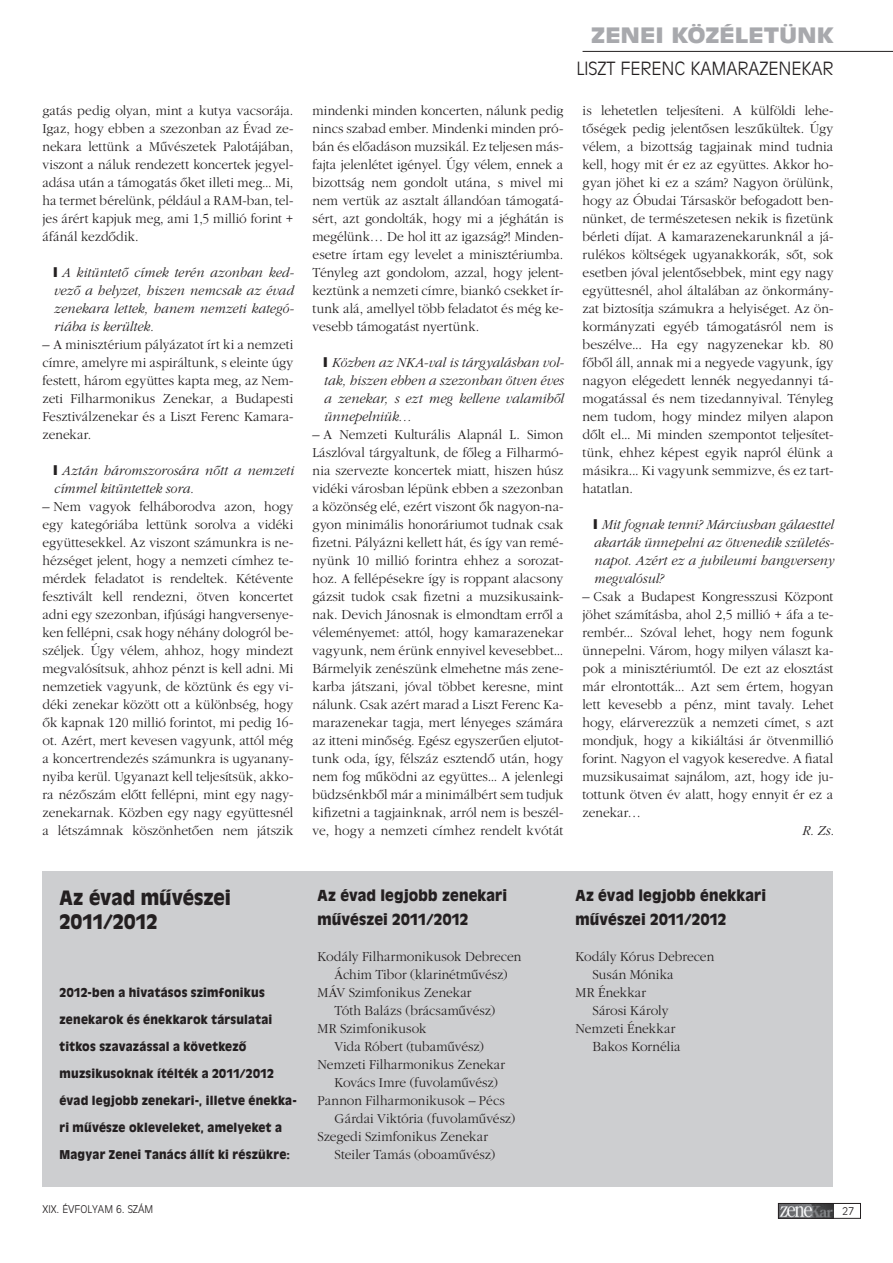
<style>
.page{position:relative;width:893px;height:1263px;background:#fff}
.page>*{position:absolute;margin:0;border:0;box-sizing:border-box;transform-origin:0 0}
.t1{font:21px "Antique Olive H Black";letter-spacing:-.005em;color:#a8a9ad;scale:1.2 1}
.t2{font:19.5px/24px "Antique Olive H Black";letter-spacing:.005em;color:#231f20;scale:.95 1}
.t3{font:18px "Antique Olive H Light";color:#231f20}
.t4{font:15px/24px "Antique Olive H Black";letter-spacing:.01em;color:#231f20;scale:.95 1}
.t5{font:14.25px/18px "Garamond Light H";letter-spacing:.005em;color:#231f20;text-align:justify}
.t6{font:14.25px/18px "Garamond Light H";letter-spacing:.005em;color:#231f20;text-align:justify;scale:.95 1}
.t7{font:14.25px/18px "Garamond Light Italic H";letter-spacing:.005em;color:#231f20;text-align:justify;scale:.95 1}
.t8{font:12px "Antique Olive H Black";letter-spacing:.015em;color:#231f20;scale:.95 1}
.t9{font:10.5px "Antique Olive H Light";color:#231f20}
</style>
<div class="page">
<hr style="left:583px;top:51px;width:310px;height:1px;background:#231f20">
<img style="left:780px;top:1205px;width:53px;height:11px">
<div style="left:778px;top:1203px;width:83px;height:15px;border:1px solid #231f20"></div>
<div style="left:43px;top:871px;width:790px;height:315px;background:#cdced0"></div>
<h1 class="t1" style="left:591px;top:22px;width:203px">ZENEI KÖZÉLETÜNK</h1>
<p class="t6" style="left:43px;top:102px;width:266px">gatás pedig olyan, mint a kutya vacsorája.<br>Igaz, hogy ebben a szezonban az Évad ze&shy;nekara lettünk a Mûvészetek Palotájában, viszont a náluk rendezett koncertek jegyel&shy;adása után a támogatás ôket illeti meg... Mi, ha termet bérelünk, például a RAM-ban, tel&shy;jes árért kapjuk meg, ami 1,5 millió forint + áfánál kezdôdik.</p>
<p class="t7" style="left:54px;top:264px;width:255px;text-indent:8px">A kitüntetô címek terén azonban ked&shy;vezô a helyzet, hiszen nemcsak az évad zenekara lettek, hanem nemzeti kategó&shy;riába is kerültek.</p>
<p class="t5" style="left:43px;top:336px;width:252px">– A minisztérium pályázatot írt ki a nemzeti címre, amelyre mi aspiráltunk, s eleinte úgy festett, három együttes kapta meg, az Nem&shy;zeti Filharmonikus Zenekar, a Budapesti Fesztiválzenekar és a Liszt Ferenc Kamara&shy;zenekar.</p>
<p class="t7" style="left:54px;top:462px;width:254px;text-indent:8px">Aztán háromszorosára nôtt a nemzeti címmel kitüntettek sora.</p>
<p class="t5" style="left:43px;top:498px;width:252px">– Nem vagyok felháborodva azon, hogy egy kategóriába lettünk sorolva a vidéki együttesekkel. Az viszont számunkra is ne&shy;hézséget jelent, hogy a nemzeti címhez te&shy;mérdek feladatot is rendeltek. Kétévente fesztivált kell rendezni, ötven koncertet adni egy szezonban, ifjúsági hangversenye&shy;ken fellépni, csak hogy néhány dologról be&shy;széljek. Úgy vélem, ahhoz, hogy mindezt megvalósítsuk, ahhoz pénzt is kell adni. Mi nemzetiek vagyunk, de köztünk és egy vi&shy;déki zenekar között ott a különbség, hogy ôk kapnak 120 millió forintot, mi pedig 16- ot. Azért, mert kevesen vagyunk, attól még a koncertrendezés számunkra is ugyanany&shy;nyiba kerül. Ugyanazt kell teljesítsük, akko&shy;ra nézôszám elôtt fellépni, mint egy nagy&shy;zenekarnak. Közben egy nagy együttesnél a létszámnak köszönhetôen nem játszik</p>
<p class="t6" style="left:313px;top:102px;width:266px">mindenki minden koncerten, nálunk pedig nincs szabad ember. Mindenki minden pró&shy;bán és elôadáson muzsikál. Ez teljesen más&shy;fajta jelenlétet igényel. Úgy vélem, ennek a bizottság nem gondolt utána, s mivel mi nem vertük az asztalt állandóan támogatá&shy;sért, azt gondolták, hogy mi a jéghátán is megélünk… De hol itt az igazság?! Minden&shy;esetre írtam egy levelet a minisztériumba.<br>Tényleg azt gondolom, azzal, hogy jelent&shy;keztünk a nemzeti címre, biankó csekket ír&shy;tunk alá, amellyel több feladatot és még ke&shy;vesebb támogatást nyertünk.</p>
<p class="t7" style="left:324px;top:354px;width:255px;text-indent:8px">Közben az NKA-val is tárgyalásban vol&shy;tak, hiszen ebben a szezonban ötven éves a zenekar, s ezt meg kellene valamibôl ünnepelniük…</p>
<p class="t5" style="left:313px;top:426px;width:252px">– A Nemzeti Kulturális Alapnál L. Simon Lászlóval tárgyaltunk, de fôleg a Filharmó&shy;nia szervezte koncertek miatt, hiszen húsz vidéki városban lépünk ebben a szezonban a közönség elé, ezért viszont ôk nagyon-na&shy;gyon minimális honoráriumot tudnak csak fizetni. Pályázni kellett hát, és így van remé&shy;nyünk 10 millió forintra ehhez a sorozat&shy;hoz. A fellépésekre így is roppant alacsony gázsit tudok csak fizetni a muzsikusaink&shy;nak. Devich Jánosnak is elmondtam errôl a véleményemet: attól, hogy kamarazenekar vagyunk, nem érünk ennyivel kevesebbet...<br>Bármelyik zenészünk elmehetne más zene&shy;karba játszani, jóval többet keresne, mint nálunk. Csak azért marad a Liszt Ferenc Ka&shy;marazenekar tagja, mert lényeges számára az itteni minôség. Egész egyszerûen eljutot&shy;tunk oda, így, félszáz esztendô után, hogy nem fog mûködni az együttes... A jelenlegi büdzsénkbôl már a minimálbért sem tudjuk kifizetni a tagjainknak, arról nem is beszél&shy;ve, hogy a nemzeti címhez rendelt kvótát</p>
<p class="t3" style="left:576px;top:57px;width:259px">LISZT FERENC KAMARAZENEKAR</p>
<p class="t6" style="left:583px;top:102px;width:266px">is lehetetlen teljesíteni. A külföldi lehe&shy;tôségek pedig jelentôsen leszûkültek. Úgy vélem, a bizottság tagjainak mind tudnia kell, hogy mit ér ez az együttes. Akkor ho&shy;gyan jöhet ki ez a szám? Nagyon örülünk, hogy az Óbudai Társaskör befogadott ben&shy;nünket, de természetesen nekik is fizetünk bérleti díjat. A kamarazenekarunknál a já&shy;rulékos költségek ugyanakkorák, sôt, sok esetben jóval jelentôsebbek, mint egy nagy együttesnél, ahol általában az önkormány&shy;zat biztosítja számukra a helyiséget. Az ön&shy;kormányzati egyéb támogatásról nem is beszélve... Ha egy nagyzenekar kb. 80 fôbôl áll, annak mi a negyede vagyunk, így nagyon elégedett lennék negyedannyi tá&shy;mogatással és nem tizedannyival. Tényleg nem tudom, hogy mindez milyen alapon dôlt el... Mi minden szempontot teljesítet&shy;tünk, ehhez képest egyik napról élünk a másikra... Ki vagyunk semmizve, és ez tart&shy;hatatlan.</p>
<p class="t7" style="left:594px;top:516px;width:255px;text-indent:8px">Mit fognak tenni? Márciusban gálaesttel akarták ünnepelni az ötvenedik születés&shy;napot. Azért ez a jubileumi hangverseny megvalósul?</p>
<p class="t5" style="left:583px;top:588px;width:252px">– Csak a Budapest Kongresszusi Központ jöhet számításba, ahol 2,5 millió + áfa a te&shy;rembér... Szóval lehet, hogy nem fogunk ünnepelni. Várom, hogy milyen választ ka&shy;pok a minisztériumtól. De ezt az elosztást már elrontották... Azt sem értem, hogyan lett kevesebb a pénz, mint tavaly. Lehet hogy, elárverezzük a nemzeti címet, s azt mondjuk, hogy a kikiáltási ár ötvenmillió forint. Nagyon el vagyok keseredve. A fiatal muzsikusaimat sajnálom, azt, hogy ide ju&shy;tottunk ötven év alatt, hogy ennyit ér ez a zenekar…</p>
<p class="t7" style="left:802px;top:822px;width:35px">R. Zs.</p>
<h2 class="t2" style="left:60px;top:885px;width:182px">Az évad mûvészei<br>2011/2012</h2>
<p class="t8" style="left:60px;top:985px;width:218px">2012-ben a hivatásos szimfonikus</p>
<p class="t8" style="left:60px;top:1012px;width:225px">zenekarok és énekkarok társulatai</p>
<p class="t8" style="left:60px;top:1039px;width:198px">titkos szavazással a következô</p>
<p class="t8" style="left:60px;top:1066px;width:227px">muzsikusoknak ítélték a 2011/2012</p>
<p class="t8" style="left:60px;top:1093px;width:251px">évad legjobb zenekari-, illetve énekka-</p>
<p class="t8" style="left:60px;top:1120px;width:236px">ri mûvésze okleveleket, amelyeket a</p>
<p class="t8" style="left:60px;top:1147px;width:244px">Magyar Zenei Tanács állít ki részükre:</p>
<p class="t4" style="left:317px;top:883px;width:201px">Az évad legjobb zenekari mûvészei 2011/2012</p>
<p class="t6" style="left:317px;top:948px;width:216px">Kodály Filharmonikusok Debrecen</p>
<p class="t6" style="left:334px;top:966px;width:184px">Áchim Tibor (klarinétmûvész)</p>
<p class="t6" style="left:317px;top:984px;width:164px">MÁV Szimfonikus Zenekar</p>
<p class="t6" style="left:334px;top:1002px;width:171px">Tóth Balázs (brácsamûvész)</p>
<p class="t6" style="left:317px;top:1020px;width:116px">MR Szimfonikusok</p>
<p class="t6" style="left:334px;top:1038px;width:159px">Vida Róbert (tubamûvész)</p>
<p class="t6" style="left:317px;top:1056px;width:199px">Nemzeti Filharmonikus Zenekar</p>
<p class="t6" style="left:334px;top:1074px;width:174px">Kovács Imre (fuvolamûvész)</p>
<p class="t6" style="left:317px;top:1092px;width:199px">Pannon Filharmonikusok – Pécs</p>
<p class="t6" style="left:334px;top:1110px;width:192px">Gárdai Viktória (fuvolamûvész)</p>
<p class="t6" style="left:317px;top:1128px;width:181px">Szegedi Szimfonikus Zenekar</p>
<p class="t6" style="left:334px;top:1146px;width:171px">Steiler Tamás (oboamûvész)</p>
<p class="t4" style="left:575px;top:883px;width:202px">Az évad legjobb énekkari mûvészei 2011/2012</p>
<p class="t6" style="left:575px;top:948px;width:148px">Kodály Kórus Debrecen</p>
<p class="t6" style="left:592px;top:966px;width:87px">Susán Mónika</p>
<p class="t6" style="left:575px;top:984px;width:76px">MR Énekkar</p>
<p class="t6" style="left:592px;top:1002px;width:81px">Sárosi Károly</p>
<p class="t6" style="left:575px;top:1020px;width:107px">Nemzeti Énekkar</p>
<p class="t6" style="left:592px;top:1038px;width:94px">Bakos Kornélia</p>
<p class="t9" style="left:43px;top:1203px;width:112px">XIX. ÉVFOLYAM 6. SZÁM</p>
<p class="t9" style="left:842px;top:1205px;width:13px">27</p>
</div>
